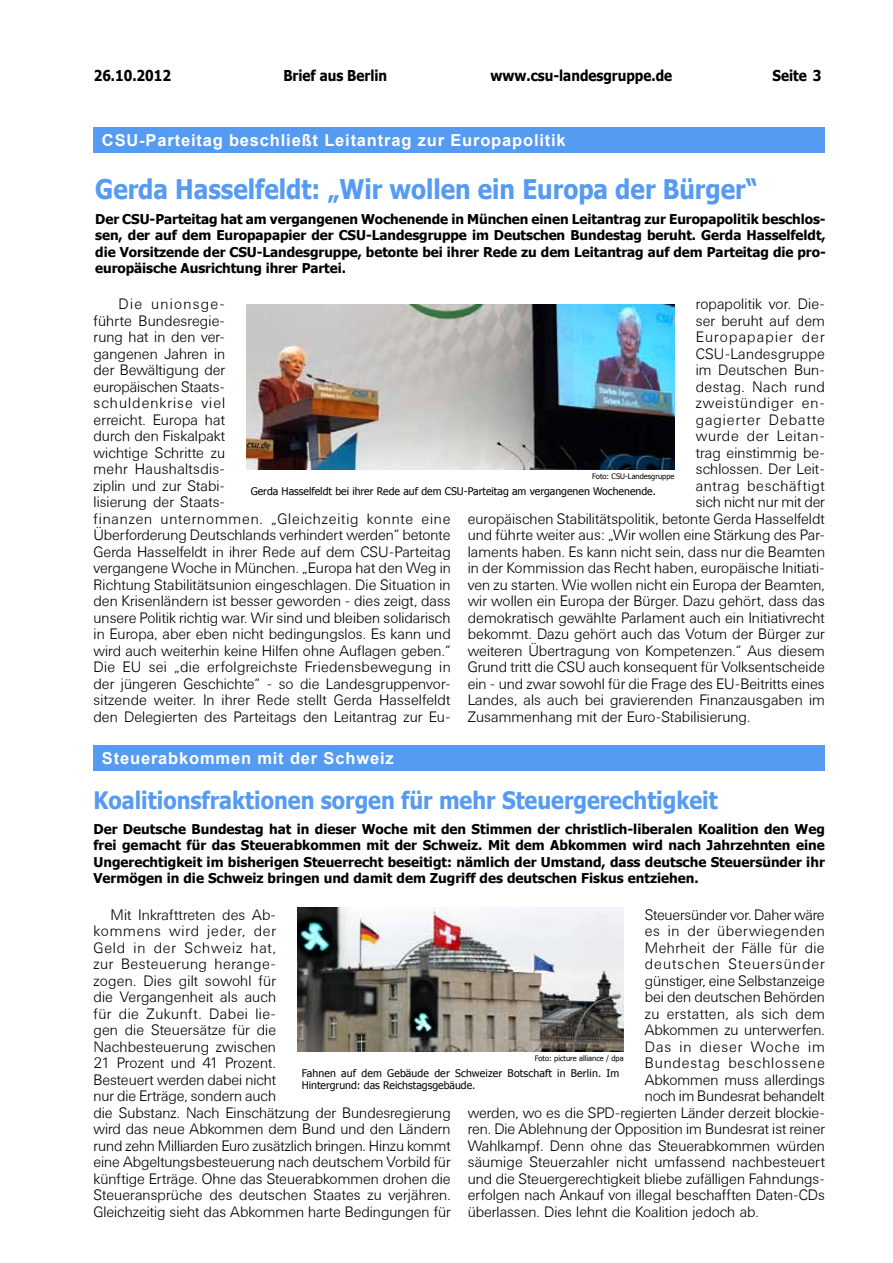
<style>
.page{position:relative;width:893px;height:1263px;background:#fff}
.page>*{position:absolute;margin:0;border:0;box-sizing:border-box;transform-origin:0 0}
.t1{font:700 27px "Tahoma";color:#559bf2;scale:.9 1}
.t2{font:700 24px "Tahoma";color:#559bf2;scale:.9 1}
.t3{font:700 16.5px "Arial";letter-spacing:.05em;color:#fff}
.t4{font:300 15px/16.5px "Univers BSK";color:#000}
.t5{font:700 15px "Tahoma";color:#000;scale:.9 1}
.t6{font:300 15px "Univers BSK";letter-spacing:.055em;color:#000}
.t7{font:300 15px "Univers BSK";letter-spacing:.025em;color:#000}
.t8{font:300 15px "Univers BSK";letter-spacing:.04em;color:#000}
.t9{font:300 15px "Univers BSK";letter-spacing:-.02em;color:#000}
.t10{font:300 15px "Univers BSK";letter-spacing:.02em;color:#000}
.t11{font:300 15px "Univers BSK";letter-spacing:.065em;color:#000}
.t12{font:300 15px "Univers BSK";letter-spacing:.05em;color:#000}
.t13{font:300 15px "Univers BSK";letter-spacing:.06em;color:#000}
.t14{font:300 15px "Univers BSK";letter-spacing:.075em;color:#000}
.t15{font:300 15px "Univers BSK";letter-spacing:.045em;color:#000}
.t16{font:700 13.5px/16.5px "Tahoma";color:#000;text-align:justify}
.t17{font:10.5px/12px "Tahoma";color:#000}
.t18{font:7.5px "Tahoma";color:#000}
</style>
<div class="page">
<div style="left:93px;top:128px;width:732px;height:25px;background:#559bf2"></div>
<img style="left:247px;top:304px;width:427px;height:165px">
<div style="left:93px;top:746px;width:732px;height:25px;background:#559bf2"></div>
<img style="left:297px;top:907px;width:327px;height:145px">
<p class="t5" style="left:94px;top:65px;width:87px">26.10.2012</p>
<p class="t5" style="left:283px;top:65px;width:117px">Brief aus Berlin</p>
<p class="t5" style="left:490px;top:65px;width:203px">www.csu-landesgruppe.de</p>
<p class="t5" style="left:772px;top:65px;width:56px">Seite 3</p>
<p class="t3" style="left:102px;top:129px;width:465px">CSU-Parteitag beschließt Leitantrag zur Europapolitik</p>
<h1 class="t1" style="left:95px;top:170px;width:737px">Gerda Hasselfeldt: „Wir wollen ein Europa der Bürger“</h1>
<p class="t16" style="left:95px;top:210px;width:732px">Der CSU-Parteitag hat am vergangenen Wochenende in München einen Leitantrag zur Europapolitik beschlos&shy;sen, der auf dem Europapapier der CSU-Landesgruppe im Deutschen Bundestag beruht. Gerda Hasselfeldt, die Vorsitzende der CSU-Landesgruppe, betonte bei ihrer Rede zu dem Leitantrag auf dem Parteitag die pro&shy;europäische Ausrichtung ihrer Partei.</p>
<p class="t4" style="left:94px;top:296px;width:359px;text-indent:25px">Die unionsge-<br>führte Bundesregie-<br>rung hat in den ver-<br>gangenen Jahren in<br>der Bewältigung der<br>europäischen Staats-<br>schuldenkrise viel<br>erreicht. Europa hat<br>durch den Fiskalpakt<br>wichtige Schritte zu<br>mehr Haushaltsdis-<br>ziplin und zur Stabi-<br>lisierung der Staats-<br>finanzen unternommen. „Gleichzeitig konnte eine Überforderung Deutschlands verhindert werden“ betonte Gerda Hasselfeldt in ihrer Rede auf dem CSU-Parteitag vergangene Woche in München. „Europa hat den Weg in Richtung Stabilitätsunion eingeschlagen. Die Situation in den Krisenländern ist besser geworden - dies zeigt, dass unsere Politik richtig war. Wir sind und bleiben solidarisch in Europa, aber eben nicht bedingungslos. Es kann und wird auch weiterhin keine Hilfen ohne Auflagen geben.“ Die EU sei „die erfolgreichste Friedensbewegung in der jüngeren Geschichte“ - so die Landesgruppenvor&shy;sitzende weiter. In ihrer Rede stellt Gerda Hasselfeldt den Delegierten des Parteitags den Leitantrag zur Eu-</p>
<p class="t4" style="left:696px;top:296px;width:131px">ropapolitik vor. Die-</p>
<p class="t4" style="left:696px;top:312px;width:131px">ser beruht auf dem</p>
<p class="t14" style="left:696px;top:329px;width:131px">Europapapier der</p>
<p class="t4" style="left:696px;top:345px;width:131px">CSU-Landesgruppe</p>
<p class="t4" style="left:696px;top:362px;width:131px">im Deutschen Bun-</p>
<p class="t7" style="left:696px;top:378px;width:131px">destag. Nach rund</p>
<p class="t12" style="left:696px;top:395px;width:131px">zweistündiger en-</p>
<p class="t13" style="left:696px;top:411px;width:131px">gagierter Debatte</p>
<p class="t15" style="left:696px;top:428px;width:131px">wurde der Leitan-</p>
<p class="t4" style="left:696px;top:444px;width:131px">trag einstimmig be-</p>
<p class="t4" style="left:696px;top:461px;width:131px">schlossen. Der Leit-</p>
<p class="t8" style="left:696px;top:477px;width:131px">antrag beschäftigt</p>
<p class="t4" style="left:696px;top:494px;width:131px">sich nicht nur mit der</p>
<p class="t4" style="left:468px;top:510px;width:359px">europäischen Stabilitätspolitik, betonte Gerda Hasselfeldt</p>
<p class="t4" style="left:468px;top:527px;width:359px">und führte weiter aus: „Wir wollen eine Stärkung des Par-</p>
<p class="t4" style="left:468px;top:543px;width:359px">laments haben. Es kann nicht sein, dass nur die Beamten</p>
<p class="t4" style="left:468px;top:560px;width:359px">in der Kommission das Recht haben, europäische Initiati-</p>
<p class="t4" style="left:468px;top:576px;width:359px">ven zu starten. Wie wollen nicht ein Europa der Beamten,</p>
<p class="t4" style="left:468px;top:593px;width:359px">wir wollen ein Europa der Bürger. Dazu gehört, dass das</p>
<p class="t4" style="left:468px;top:609px;width:359px">demokratisch gewählte Parlament auch ein Initiativrecht</p>
<p class="t4" style="left:468px;top:626px;width:359px">bekommt. Dazu gehört auch das Votum der Bürger zur</p>
<p class="t4" style="left:468px;top:642px;width:359px">weiteren Übertragung von Kompetenzen.“ Aus diesem</p>
<p class="t4" style="left:468px;top:659px;width:359px">Grund tritt die CSU auch konsequent für Volksentscheide</p>
<p class="t4" style="left:468px;top:675px;width:359px">ein - und zwar sowohl für die Frage des EU-Beitritts eines</p>
<p class="t4" style="left:468px;top:692px;width:359px">Landes, als auch bei gravierenden Finanzausgaben im</p>
<p class="t4" style="left:468px;top:708px;width:284px">Zusammenhang mit der Euro-Stabilisierung.</p>
<p class="t18" style="left:592px;top:471px;width:84px">Foto: CSU-Landesgruppe</p>
<p class="t17" style="left:251px;top:485px;width:407px">Gerda Hasselfeldt bei ihrer Rede auf dem CSU-Parteitag am vergangenen Wochenende.</p>
<p class="t3" style="left:102px;top:747px;width:293px">Steuerabkommen mit der Schweiz</p>
<h2 class="t2" style="left:93px;top:783px;width:695px">Koalitionsfraktionen sorgen für mehr Steuergerechtigkeit</h2>
<p class="t16" style="left:93px;top:820px;width:733px">Der Deutsche Bundestag hat in dieser Woche mit den Stimmen der christlich-liberalen Koalition den Weg frei gemacht für das Steuerabkommen mit der Schweiz. Mit dem Abkommen wird nach Jahrzehnten eine Ungerechtigkeit im bisherigen Steuerrecht beseitigt: nämlich der Umstand, dass deutsche Steuersünder ihr Vermögen in die Schweiz bringen und damit dem Zugriff des deutschen Fiskus entziehen.</p>
<p class="t4" style="left:94px;top:906px;width:359px;text-indent:17px">Mit Inkrafttreten des Ab-<br>kommens wird jeder, der<br>Geld in der Schweiz hat,<br>zur Besteuerung herange-<br>zogen. Dies gilt sowohl für<br>die Vergangenheit als auch<br>für die Zukunft. Dabei lie-<br>gen die Steuersätze für die<br>Nachbesteuerung zwischen<br>21 Prozent und 41 Prozent.<br>Besteuert werden dabei nicht<br>nur die Erträge, sondern auch<br>die Substanz. Nach Einschätzung der Bundesregierung wird das neue Abkommen dem Bund und den Ländern rund zehn Milliarden Euro zusätzlich bringen. Hinzu kommt eine Abgeltungsbesteuerung nach deutschem Vorbild für künftige Erträge. Ohne das Steuerabkommen drohen die Steueransprüche des deutschen Staates zu verjähren.<br>Gleichzeitig sieht das Abkommen harte Bedingungen für</p>
<p class="t9" style="left:645px;top:906px;width:181px">Steuersünder vor. Daher wäre</p>
<p class="t8" style="left:645px;top:923px;width:182px">es in der überwiegenden</p>
<p class="t7" style="left:645px;top:939px;width:181px">Mehrheit der Fälle für die</p>
<p class="t11" style="left:645px;top:956px;width:182px">deutschen Steuersünder</p>
<p class="t4" style="left:645px;top:972px;width:182px">günstiger, eine Selbstanzeige</p>
<p class="t4" style="left:645px;top:989px;width:182px">bei den deutschen Behörden</p>
<p class="t10" style="left:645px;top:1005px;width:182px">zu erstatten, als sich dem</p>
<p class="t4" style="left:645px;top:1022px;width:182px">Abkommen zu unterwerfen.</p>
<p class="t6" style="left:645px;top:1038px;width:182px">Das in dieser Woche im</p>
<p class="t6" style="left:645px;top:1055px;width:182px">Bundestag beschlossene</p>
<p class="t4" style="left:645px;top:1071px;width:182px">Abkommen muss allerdings</p>
<p class="t4" style="left:645px;top:1088px;width:181px">noch im Bundesrat behandelt</p>
<p class="t4" style="left:468px;top:1104px;width:359px">werden, wo es die SPD-regierten Länder derzeit blockie-</p>
<p class="t4" style="left:468px;top:1121px;width:359px">ren. Die Ablehnung der Opposition im Bundesrat ist reiner</p>
<p class="t4" style="left:468px;top:1137px;width:359px">Wahlkampf. Denn ohne das Steuerabkommen würden</p>
<p class="t4" style="left:468px;top:1154px;width:359px">säumige Steuerzahler nicht umfassend nachbesteuert</p>
<p class="t4" style="left:468px;top:1170px;width:359px">und die Steuergerechtigkeit bliebe zufälligen Fahndungs-</p>
<p class="t4" style="left:468px;top:1187px;width:359px">erfolgen nach Ankauf von illegal beschafften Daten-CDs</p>
<p class="t4" style="left:468px;top:1203px;width:293px">überlassen. Dies lehnt die Koalition jedoch ab.</p>
<p class="t18" style="left:535px;top:1053px;width:90px">Foto: picture alliance / dpa</p>
<p class="t17" style="left:302px;top:1067px;width:319px">Fahnen auf dem Gebäude der Schweizer Botschaft in Berlin. Im<br>Hintergrund: das Reichstagsgebäude.</p>
</div>
